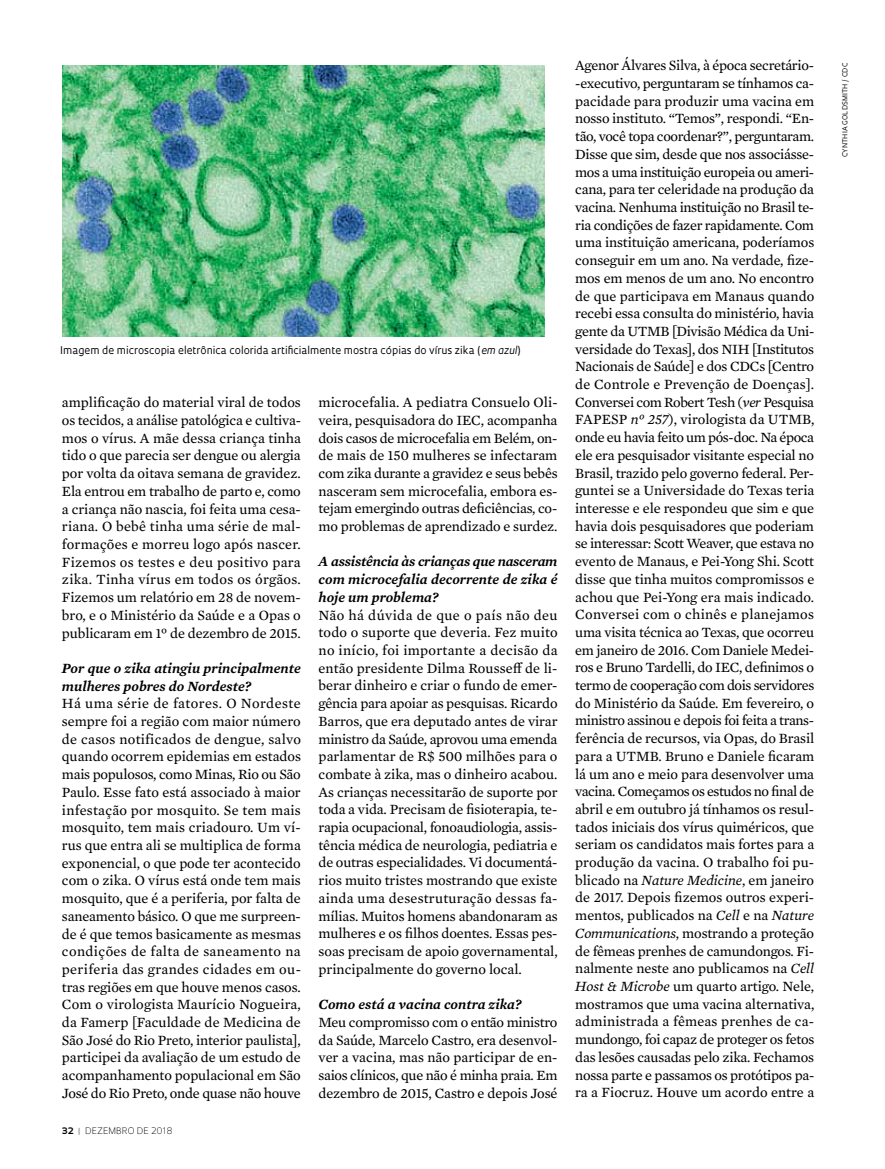
<style>
.page{position:relative;width:885px;height:1169px;background:#fff}
.page>*{position:absolute;margin:0;border:0;box-sizing:border-box;transform-origin:0 0}
.t1{font:14.4px/17.7px "Mercury Text G2";letter-spacing:-.01em;color:#000;text-align:justify}
.t2{font:italic 600 14.4px/17.7px "Mercury Text G2";color:#000}
.t3{font:10.35px "Oculum";color:#000}
.t4{font:300 8.7px "Oculum";letter-spacing:.015em;color:#000}
.t5{font:6.75px "Oculum";letter-spacing:.02em;color:#000}
.s1{font-style:italic}
.s2{font-weight:700}
.s3{font-weight:700;color:#939598}
</style>
<div class="page">
<img style="left:62px;top:65px;width:483px;height:271px">
<p class="t3" style="left:60px;top:344px;width:462px">Imagem de microscopia eletrônica colorida artificialmente mostra cópias do vírus zika (<span class="s1">em azul</span>)</p>
<p class="t1" style="left:62px;top:393px;width:241px">amplificação do material viral de todos os tecidos, a análise patológica e cultiva&shy;mos o vírus. A mãe dessa criança tinha tido o que parecia ser dengue ou alergia por volta da oitava semana de gravidez.<br>Ela entrou em trabalho de parto e, como a criança não nascia, foi feita uma cesa&shy;riana. O bebê tinha uma série de mal&shy;formações e morreu logo após nascer.<br>Fizemos os testes e deu positivo para zika. Tinha vírus em todos os órgãos.<br>Fizemos um relatório em 28 de novem&shy;bro, e o Ministério da Saúde e a Opas o publicaram em 1º de dezembro de 2015.</p>
<p class="t2" style="left:62px;top:658px;width:240px">Por que o zika atingiu principalmente mulheres pobres do Nordeste?</p>
<p class="t1" style="left:62px;top:694px;width:241px">Há uma série de fatores. O Nordeste sempre foi a região com maior número de casos notificados de dengue, salvo quando ocorrem epidemias em estados mais populosos, como Minas, Rio ou São Paulo. Esse fato está associado à maior infestação por mosquito. Se tem mais mosquito, tem mais criadouro. Um ví&shy;rus que entra ali se multiplica de forma exponencial, o que pode ter acontecido com o zika. O vírus está onde tem mais mosquito, que é a periferia, por falta de saneamento básico. O que me surpreen&shy;de é que temos basicamente as mesmas condições de falta de saneamento na periferia das grandes cidades em ou&shy;tras regiões em que houve menos casos.<br>Com o virologista Maurício Nogueira, da Famerp [Faculdade de Medicina de São José do Rio Preto, interior paulista], participei da avaliação de um estudo de acompanhamento populacional em São José do Rio Preto, onde quase não houve</p>
<p class="t4" style="left:62px;top:1124px;width:112px"><span class="s2">32</span> <span class="s3">|</span> DEZEMBRO DE 2018</p>
<p class="t1" style="left:319px;top:393px;width:241px">microcefalia. A pediatra Consuelo Oli&shy;veira, pesquisadora do IEC, acompanha dois casos de microcefalia em Belém, on&shy;de mais de 150 mulheres se infectaram com zika durante a gravidez e seus bebês nasceram sem microcefalia, embora es&shy;tejam emergindo outras deficiências, co&shy;mo problemas de aprendizado e surdez.</p>
<p class="t2" style="left:319px;top:552px;width:240px;text-align:justify">A assistência às crianças que nasceram com microcefalia decorrente de zika é hoje um problema?</p>
<p class="t1" style="left:319px;top:605px;width:241px">Não há dúvida de que o país não deu todo o suporte que deveria. Fez muito no início, foi importante a decisão da então presidente Dilma Rousseff de li&shy;berar dinheiro e criar o fundo de emer&shy;gência para apoiar as pesquisas. Ricardo Barros, que era deputado antes de virar ministro da Saúde, aprovou uma emenda parlamentar de R$ 500 milhões para o combate à zika, mas o dinheiro acabou.<br>As crianças necessitarão de suporte por toda a vida. Precisam de fisioterapia, te&shy;rapia ocupacional, fonoaudiologia, assis&shy;tência médica de neurologia, pediatria e de outras especialidades. Vi documentá&shy;rios muito tristes mostrando que existe ainda uma desestruturação dessas fa&shy;mílias. Muitos homens abandonaram as mulheres e os filhos doentes. Essas pes&shy;soas precisam de apoio governamental, principalmente do governo local.</p>
<p class="t2" style="left:319px;top:994px;width:204px">Como está a vacina contra zika?</p>
<p class="t1" style="left:319px;top:1012px;width:240px">Meu compromisso com o então ministro da Saúde, Marcelo Castro, era desenvol&shy;ver a vacina, mas não participar de en&shy;saios clínicos, que não é minha praia. Em dezembro de 2015, Castro e depois José</p>
<p class="t1" style="left:575px;top:56px;width:241px">Agenor Álvares Silva, à época secretário--executivo, perguntaram se tínhamos ca&shy;pacidade para produzir uma vacina em nosso instituto. “Temos”, respondi. “En&shy;tão, você topa coordenar?”, perguntaram.<br>Disse que sim, desde que nos associásse&shy;mos a uma instituição europeia ou ameri&shy;cana, para ter celeridade na produção da vacina. Nenhuma instituição no Brasil te&shy;ria condições de fazer rapidamente. Com uma instituição americana, poderíamos conseguir em um ano. Na verdade, fize&shy;mos em menos de um ano. No encontro de que participava em Manaus quando recebi essa consulta do ministério, havia gente da UTMB [Divisão Médica da Uni&shy;versidade do Texas], dos NIH [Institutos Nacionais de Saúde] e dos CDCs [Centro de Controle e Prevenção de Doenças].<br>Conversei com Robert Tesh (<span class="s1">ver</span> Pesquisa FAPESP <span class="s1">nº 257</span>), virologista da UTMB, onde eu havia feito um pós-doc. Na época ele era pesquisador visitante especial no Brasil, trazido pelo governo federal. Per&shy;guntei se a Universidade do Texas teria interesse e ele respondeu que sim e que havia dois pesquisadores que poderiam se interessar: Scott Weaver, que estava no evento de Manaus, e Pei-Yong Shi. Scott disse que tinha muitos compromissos e achou que Pei-Yong era mais indicado.<br>Conversei com o chinês e planejamos uma visita técnica ao Texas, que ocorreu em janeiro de 2016. Com Daniele Medei&shy;ros e Bruno Tardelli, do IEC, definimos o termo de cooperação com dois servidores do Ministério da Saúde. Em fevereiro, o ministro assinou e depois foi feita a trans&shy;ferência de recursos, via Opas, do Brasil para a UTMB. Bruno e Daniele ficaram lá um ano e meio para desenvolver uma vacina. Começamos os estudos no final de abril e em outubro já tínhamos os resul&shy;tados iniciais dos vírus quiméricos, que seriam os candidatos mais fortes para a produção da vacina. O trabalho foi pu&shy;blicado na <span class="s1">Nature Medicine</span>, em janeiro de 2017. Depois fizemos outros experi&shy;mentos, publicados na <span class="s1">Cell</span> e na <span class="s1">Nature Communications</span>, mostrando a proteção de fêmeas prenhes de camundongos. Fi&shy;nalmente neste ano publicamos na <span class="s1">Cell Host &amp; Microbe</span> um quarto artigo. Nele, mostramos que uma vacina alternativa, administrada a fêmeas prenhes de ca&shy;mundongo, foi capaz de proteger os fetos das lesões causadas pelo zika. Fechamos nossa parte e passamos os protótipos pa&shy;ra a Fiocruz. Houve um acordo entre a</p>
<p class="t5" style="left:841px;top:157px;width:95px;rotate:-90deg">Cynthia Goldsmith / cdc</p>
</div>
